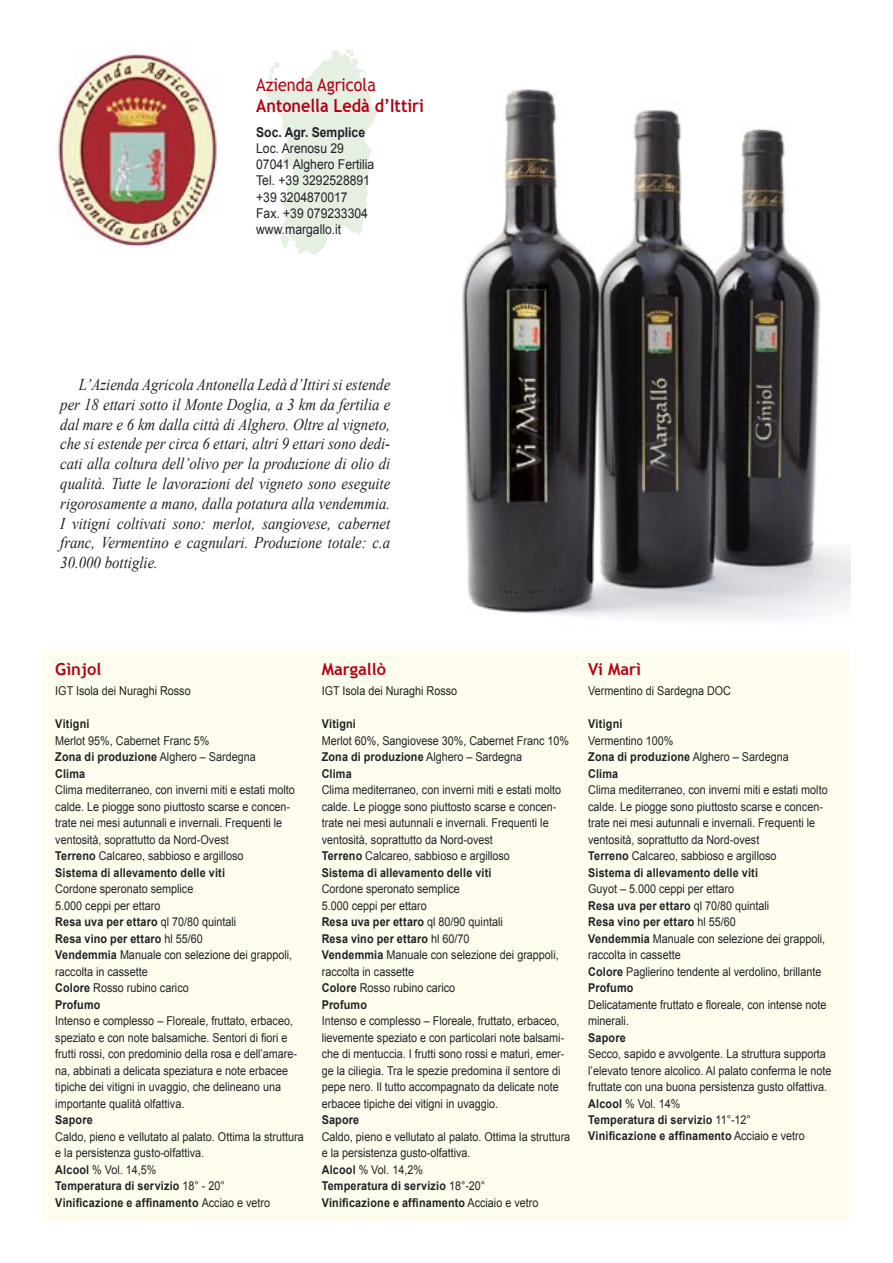
<style>
.page{position:relative;width:893px;height:1263px;background:#fff}
.page>*{position:absolute;margin:0;border:0;box-sizing:border-box;transform-origin:0 0}
.t1{font:700 18px "Trebuchet MS";color:#b30215;scale:.9 1}
.t2{font:18px "Trebuchet MS";color:#b30215;scale:.9 1}
.t3{font:italic 16.5px/19.8px "Times New Roman";color:#212125;text-align:justify;scale:.9 1}
.t4{font:700 16.5px "Trebuchet MS";color:#b30215}
.t5{font:13.5px/16.2px "Arial";color:#212125;scale:.9 1}
.t6{font:700 13.5px "Arial";color:#212125;scale:.9 1}
.t7{font:12.15px/16.5px "Arial";color:#212125;scale:.89 1}
.t8{font:700 12.15px "Arial";letter-spacing:.015em;color:#212125;scale:.89 1}
.s1{font-weight:700}
</style>
<div class="page">
<img style="left:462px;top:89px;width:388px;height:531px">
<img style="left:265px;top:49px;width:111px;height:206px">
<img style="left:57px;top:54px;width:160px;height:193px">
<div style="left:43px;top:650px;width:807px;height:570px;background:#fffded"></div>
<h1 class="t2" style="left:256px;top:74px;width:134px">Azienda Agricola</h1>
<h1 class="t1" style="left:256px;top:94px;width:188px">Antonella Ledà d’Ittiri</h1>
<p class="t6" style="left:256px;top:123px;width:123px">Soc. Agr. Semplice</p>
<p class="t5" style="left:256px;top:140px;width:133px">Loc. Arenosu 29<br>07041 Alghero Fertilia<br>Tel. +39 3292528891 +39 3204870017<br>Fax. +39 079233304 www.margallo.it</p>
<p class="t3" style="left:60px;top:374px;width:368px;text-indent:19px">L’Azienda Agricola Antonella Ledà d’Ittiri si estende per 18 ettari sotto il Monte Doglia, a 3 km da fertilia e dal mare e 6 km dalla città di Alghero. Oltre al vigneto, che si estende per circa 6 ettari, altri 9 ettari sono dedi&shy;cati alla coltura dell’olivo per la produzione di olio di qualità. Tutte le lavorazioni del vigneto sono eseguite rigorosamente a mano, dalla potatura alla vendemmia.<br>I vitigni coltivati sono: merlot, sangiovese, cabernet franc, Vermentino e cagnulari. Produzione totale: c.a 30.000 bottiglie.</p>
<h2 class="t4" style="left:55px;top:658px;width:47px">Gìnjol</h2>
<p class="t7" style="left:55px;top:683px;width:154px">IGT Isola dei Nuraghi Rosso</p>
<p class="t8" style="left:55px;top:716px;width:40px">Vitigni</p>
<p class="t7" style="left:55px;top:732px;width:227px">Merlot 95%, Cabernet Franc 5%<br><span class="s1">Zona di produzione</span> Alghero – Sardegna<br><span class="s1">Clima</span></p>
<p class="t7" style="left:55px;top:782px;width:271px">Clima mediterraneo, con inverni miti e estati molto calde. Le piogge sono piuttosto scarse e concen&shy;trate nei mesi autunnali e invernali. Frequenti le ventosità, soprattutto da Nord-Ovest<br><span class="s1">Terreno</span> Calcareo, sabbioso e argilloso<br><span class="s1">Sistema di allevamento delle viti</span></p>
<p class="t7" style="left:55px;top:881px;width:268px">Cordone speronato semplice<br>5.000 ceppi per ettaro<br><span class="s1">Resa uva per ettaro</span> ql 70/80 quintali<br><span class="s1">Resa vino per ettaro</span> hl 55/60<br><span class="s1">Vendemmia</span> Manuale con selezione dei grappoli, raccolta in cassette<br><span class="s1">Colore</span> Rosso rubino carico<br><span class="s1">Profumo</span></p>
<p class="t7" style="left:55px;top:1013px;width:273px">Intenso e complesso – Floreale, fruttato, erbaceo, speziato e con note balsamiche. Sentori di fiori e frutti rossi, con predominio della rosa e dell’amare&shy;na, abbinati a delicata speziatura e note erbacee tipiche dei vitigni in uvaggio, che delineano una importante qualità olfattiva.</p>
<p class="t8" style="left:55px;top:1112px;width:44px">Sapore</p>
<p class="t7" style="left:55px;top:1128px;width:281px">Caldo, pieno e vellutato al palato. Ottima la struttura e la persistenza gusto-olfattiva.<br><span class="s1">Alcool</span> % Vol. 14,5%<br><span class="s1">Temperatura di servizio</span> 18° - 20°<br><span class="s1">Vinificazione e affinamento</span> Acciao e vetro</p>
<h2 class="t4" style="left:322px;top:658px;width:66px">Margallò</h2>
<p class="t7" style="left:322px;top:683px;width:154px">IGT Isola dei Nuraghi Rosso</p>
<p class="t8" style="left:322px;top:716px;width:40px">Vitigni</p>
<p class="t7" style="left:322px;top:732px;width:279px">Merlot 60%, Sangiovese 30%, Cabernet Franc 10%<br><span class="s1">Zona di produzione</span> Alghero – Sardegna<br><span class="s1">Clima</span></p>
<p class="t7" style="left:322px;top:782px;width:271px">Clima mediterraneo, con inverni miti e estati molto calde. Le piogge sono piuttosto scarse e concen&shy;trate nei mesi autunnali e invernali. Frequenti le ventosità, soprattutto da Nord-ovest<br><span class="s1">Terreno</span> Calcareo, sabbioso e argilloso<br><span class="s1">Sistema di allevamento delle viti</span></p>
<p class="t7" style="left:322px;top:881px;width:268px">Cordone speronato semplice<br>5.000 ceppi per ettaro<br><span class="s1">Resa uva per ettaro</span> ql 80/90 quintali<br><span class="s1">Resa vino per ettaro</span> hl 60/70<br><span class="s1">Vendemmia</span> Manuale con selezione dei grappoli, raccolta in cassette<br><span class="s1">Colore</span> Rosso rubino carico<br><span class="s1">Profumo</span></p>
<p class="t7" style="left:322px;top:1013px;width:274px">Intenso e complesso – Floreale, fruttato, erbaceo, lievemente speziato e con particolari note balsami&shy;che di mentuccia. I frutti sono rossi e maturi, emer&shy;ge la ciliegia. Tra le spezie predomina il sentore di pepe nero. Il tutto accompagnato da delicate note erbacee tipiche dei vitigni in uvaggio.</p>
<p class="t8" style="left:322px;top:1112px;width:44px">Sapore</p>
<p class="t7" style="left:322px;top:1128px;width:281px">Caldo, pieno e vellutato al palato. Ottima la struttura e la persistenza gusto-olfattiva.<br><span class="s1">Alcool</span> % Vol. 14,2%<br><span class="s1">Temperatura di servizio</span> 18°-20°<br><span class="s1">Vinificazione e affinamento</span> Acciaio e vetro</p>
<h2 class="t4" style="left:588px;top:658px;width:54px">Vi Marì</h2>
<p class="t7" style="left:588px;top:683px;width:162px">Vermentino di Sardegna DOC</p>
<p class="t8" style="left:588px;top:716px;width:40px">Vitigni</p>
<p class="t7" style="left:588px;top:732px;width:227px">Vermentino 100%<br><span class="s1">Zona di produzione</span> Alghero – Sardegna<br><span class="s1">Clima</span></p>
<p class="t7" style="left:588px;top:782px;width:271px">Clima mediterraneo, con inverni miti e estati molto calde. Le piogge sono piuttosto scarse e concen&shy;trate nei mesi autunnali e invernali. Frequenti le ventosità, soprattutto da Nord-ovest<br><span class="s1">Terreno</span> Calcareo, sabbioso e argilloso<br><span class="s1">Sistema di allevamento delle viti</span></p>
<p class="t7" style="left:588px;top:881px;width:268px">Guyot – 5.000 ceppi per ettaro<br><span class="s1">Resa uva per ettaro</span> ql 70/80 quintali<br><span class="s1">Resa vino per ettaro</span> hl 55/60<br><span class="s1">Vendemmia</span> Manuale con selezione dei grappoli, raccolta in cassette<br><span class="s1">Colore</span> Paglierino tendente al verdolino, brillante<br><span class="s1">Profumo</span></p>
<p class="t7" style="left:588px;top:996px;width:269px">Delicatamente fruttato e floreale, con intense note minerali.</p>
<p class="t8" style="left:588px;top:1029px;width:44px">Sapore</p>
<p class="t7" style="left:588px;top:1046px;width:275px">Secco, sapido e avvolgente. La struttura supporta l’elevato tenore alcolico. Al palato conferma le note fruttate con una buona persistenza gusto olfattiva.<br><span class="s1">Alcool</span> % Vol. 14%<br><span class="s1">Temperatura di servizio</span> 11°-12°<br><span class="s1">Vinificazione e affinamento</span> Acciaio e vetro</p>
</div>
